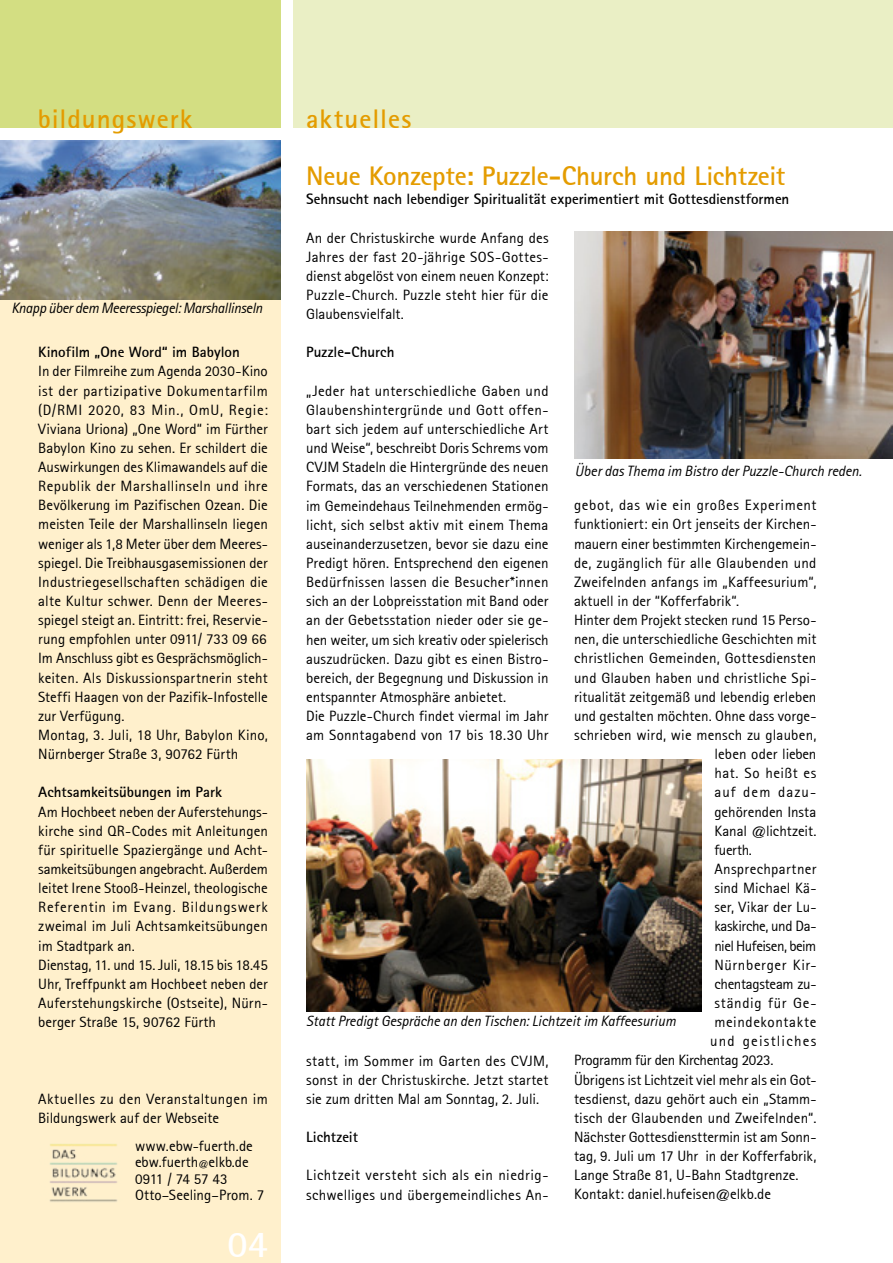
<style>
.page{position:relative;width:893px;height:1263px;background:#fff}
.page>*{position:absolute;margin:0;border:0;box-sizing:border-box;transform-origin:0 0}
.t1{font:37.5px "Rotis Sans Serif Bold 65";color:#fff}
.t2{font:27px/57.4px "Rotis Sans Serif Bold 65";color:#e49c00}
.t3{font:27px "Rotis Sans Serif Bold 65";letter-spacing:.035em;color:#e49c00}
.t4{font:15px/19.2px "Rotis Sans Serif 55";letter-spacing:.005em;color:#000}
.t5{font:15px "Rotis Sans Serif Bold 65";color:#000}
.t6{font:15px "Rotis Sans Serif Italic 56";color:#000}
.t7{font:15px/19.2px "Rotis Sans Serif 55";letter-spacing:.025em;color:#000}
.t8{font:15px "Rotis Sans Serif Italic 56";letter-spacing:-.02em;color:#000}
.t9{font:15px "Rotis Sans Serif 55";letter-spacing:.035em;color:#000}
.t10{font:15px "Rotis Sans Serif 55";letter-spacing:-.02em;color:#000}
.t11{font:15px "Rotis Sans Serif 55";letter-spacing:-.025em;color:#000}
.t12{font:15px "Rotis Sans Serif 55";letter-spacing:.04em;color:#000}
.t13{font:15px "Rotis Sans Serif 55";letter-spacing:-.035em;color:#000}
.t14{font:15px "Rotis Sans Serif 55";letter-spacing:.085em;color:#000}
.t15{font:15px "Rotis Sans Serif 55";letter-spacing:.03em;color:#000}
.t16{font:15px "Rotis Sans Serif 55";letter-spacing:.05em;color:#000}
.t17{font:15px "Rotis Sans Serif 55";letter-spacing:.075em;color:#000}
.s1{font-size:10.5px}
</style>
<div class="page">
<div style="left:293px;top:0;width:600px;height:128px;background:#eaefc5"></div>
<div style="left:0;top:0;width:281px;height:128px;background:#d3de82"></div>
<div style="left:0;top:140px;width:281px;height:1123px;background:#fff0cc"></div>
<img style="left:575px;top:232px;width:318px;height:226px">
<img style="left:0;top:140px;width:281px;height:160px">
<img style="left:49px;top:1144px;width:69px;height:58px">
<img style="left:306px;top:759px;width:396px;height:252px">
<h2 class="t3" style="left:38px;top:101px;width:156px">bildungswerk</h2>
<p class="t8" style="left:11px;top:299px;width:253px">Knapp über dem Meeresspiegel: Marshallinseln</p>
<p class="t5" style="left:38px;top:343px;width:203px">Kinofilm „One Word“ im Babylon</p>
<p class="t4" style="left:38px;top:362px;width:231px">In der Filmreihe zum Agenda 2030-Kino ist der partizipative Dokumentarfilm (D/RMI 2020, 83 Min., OmU, Regie:<br>Viviana Uriona) „One Word“ im Fürther Babylon Kino zu sehen. Er schildert die Auswirkungen des Klimawandels auf die Republik der Marshallinseln und ihre Bevölkerung im Pazifischen Ozean. Die meisten Teile der Marshallinseln liegen weniger als 1,8 Meter über dem Meeres&shy;spiegel. Die Treibhausgasemissionen der Industriegesellschaften schädigen die alte Kultur schwer. Denn der Meeres&shy;spiegel steigt an. Eintritt: frei, Reservie&shy;rung empfohlen unter 0911/ 733 09 66<br>Im Anschluss gibt es Gesprächsmöglich&shy;keiten. Als Diskussionspartnerin steht Steffi Haagen von der Pazifik-Infostelle zur Verfügung.<br>Montag, 3. Juli, 18 Uhr, Babylon Kino, Nürnberger Straße 3, 90762 Fürth</p>
<p class="t5" style="left:38px;top:783px;width:185px">Achtsamkeitsübungen im Park</p>
<p class="t4" style="left:38px;top:802px;width:231px">Am Hochbeet neben der Auferstehungs&shy;kirche sind QR-Codes mit Anleitungen für spirituelle Spaziergänge und Acht&shy;samkeitsübungen angebracht. Außerdem leitet Irene Stooß-Heinzel, theologische Referentin im Evang. Bildungswerk zweimal im Juli Achtsamkeitsübungen im Stadtpark an.<br>Dienstag, 11. und 15. Juli, 18.15 bis 18.45<br>Uhr, Treffpunkt am Hochbeet neben der Auferstehungskirche (Ostseite), Nürn&shy;berger Straße 15, 90762 Fürth</p>
<p class="t4" style="left:38px;top:1089px;width:231px">Aktuelles zu den Veranstaltungen im<br>Bildungswerk auf der Webseite</p>
<p class="t4" style="left:135px;top:1137px;width:131px;line-height:16.5px">www.ebw-fuerth.de ebw.fuerth<span class="s1">@</span>elkb.de<br>0911 / 74 57 43<br>Otto–Seeling–Prom. 7</p>
<h1 class="t1" style="left:227px;top:1220px;width:42px">04</h1>
<h2 class="t2" style="left:306px;top:89px;width:481px">aktuelles<br>Neue Konzepte: Puzzle-Church und Lichtzeit</h2>
<p class="t5" style="left:306px;top:190px;width:485px">Sehnsucht nach lebendiger Spiritualität experimentiert mit Gottesdienstformen</p>
<p class="t4" style="left:306px;top:228px;width:244px;text-align:justify">An der Christuskirche wurde Anfang des Jahres der fast 20-jährige SOS-Gottes&shy;dienst abgelöst von einem neuen Konzept:<br>Puzzle-Church. Puzzle steht hier für die Glaubensvielfalt.</p>
<p class="t5" style="left:306px;top:343px;width:90px">Puzzle-Church</p>
<p class="t4" style="left:306px;top:381px;width:244px">„Jeder hat unterschiedliche Gaben und Glaubenshintergründe und Gott offen&shy;bart sich jedem auf unterschiedliche Art und Weise“, beschreibt Doris Schrems vom CVJM Stadeln die Hintergründe des neuen Formats, das an verschiedenen Stationen im Gemeindehaus Teilnehmenden ermög&shy;licht, sich selbst aktiv mit einem Thema auseinanderzusetzen, bevor sie dazu eine Predigt hören. Entsprechend den eigenen Bedürfnissen lassen die Besucher*innen sich an der Lobpreisstation mit Band oder an der Gebetsstation nieder oder sie ge&shy;hen weiter, um sich kreativ oder spielerisch auszudrücken. Dazu gibt es einen Bistro&shy;bereich, der Begegnung und Diskussion in entspannter Atmosphäre anbietet.<br>Die Puzzle-Church findet viermal im Jahr am Sonntagabend von 17 bis 18.30 Uhr</p>
<p class="t6" style="left:575px;top:462px;width:288px">Über das Thema im Bistro der Puzzle-Church reden.</p>
<p class="t9" style="left:574px;top:496px;width:244px">gebot, das wie ein großes Experiment</p>
<p class="t4" style="left:574px;top:515px;width:244px">funktioniert: ein Ort jenseits der Kirchen-</p>
<p class="t4" style="left:574px;top:534px;width:244px">mauern einer bestimmten Kirchengemein-</p>
<p class="t4" style="left:574px;top:553px;width:244px">de, zugänglich für alle Glaubenden und</p>
<p class="t4" style="left:574px;top:572px;width:244px">Zweifelnden anfangs im „Kaffeesurium“,</p>
<p class="t4" style="left:574px;top:591px;width:167px">aktuell in der “Kofferfabrik“.</p>
<p class="t4" style="left:574px;top:610px;width:244px">Hinter dem Projekt stecken rund 15 Perso-</p>
<p class="t4" style="left:574px;top:629px;width:244px">nen, die unterschiedliche Geschichten mit</p>
<p class="t4" style="left:574px;top:649px;width:244px">christlichen Gemeinden, Gottesdiensten</p>
<p class="t4" style="left:574px;top:668px;width:244px">und Glauben haben und christliche Spi-</p>
<p class="t4" style="left:574px;top:687px;width:244px">ritualität zeitgemäß und lebendig erleben</p>
<p class="t4" style="left:574px;top:706px;width:244px">und gestalten möchten. Ohne dass vorge-</p>
<p class="t4" style="left:574px;top:725px;width:244px">schrieben wird, wie mensch zu glauben,</p>
<p class="t4" style="left:714px;top:744px;width:104px">leben oder lieben</p>
<p class="t15" style="left:714px;top:764px;width:104px">hat. So heißt es</p>
<p class="t17" style="left:714px;top:783px;width:104px">auf dem dazu-</p>
<p class="t4" style="left:714px;top:802px;width:104px">gehörenden Insta</p>
<p class="t4" style="left:714px;top:821px;width:104px">Kanal @lichtzeit.</p>
<p class="t4" style="left:714px;top:840px;width:39px">fuerth.</p>
<p class="t7" style="left:714px;top:859px;width:104px">Ansprechpartner</p>
<p class="t4" style="left:714px;top:878px;width:104px">sind Michael Kä-</p>
<p class="t4" style="left:714px;top:897px;width:104px">ser, Vikar der Lu-</p>
<p class="t10" style="left:714px;top:917px;width:104px">kaskirche, und Da-</p>
<p class="t13" style="left:714px;top:937px;width:104px">niel Hufeisen, beim</p>
<p class="t12" style="left:714px;top:956px;width:104px">Nürnberger Kir-</p>
<p class="t10" style="left:714px;top:975px;width:104px">chentagsteam zu-</p>
<p class="t16" style="left:714px;top:994px;width:104px">ständig für Ge-</p>
<p class="t12" style="left:714px;top:1013px;width:104px">meindekontakte</p>
<p class="t14" style="left:710px;top:1032px;width:108px">und geistliches</p>
<p class="t11" style="left:574px;top:1051px;width:201px">Programm für den Kirchentag 2023.</p>
<p class="t4" style="left:574px;top:1070px;width:244px">Übrigens ist Lichtzeit viel mehr als ein Got-</p>
<p class="t4" style="left:574px;top:1089px;width:244px">tesdienst, dazu gehört auch ein „Stamm-</p>
<p class="t4" style="left:574px;top:1108px;width:244px">tisch der Glaubenden und Zweifelnden“.</p>
<p class="t4" style="left:574px;top:1127px;width:244px">Nächster Gottesdiensttermin ist am Sonn-</p>
<p class="t4" style="left:574px;top:1146px;width:244px">tag, 9. Juli um 17 Uhr in der Kofferfabrik,</p>
<p class="t4" style="left:574px;top:1165px;width:226px">Lange Straße 81, U-Bahn Stadtgrenze.</p>
<p class="t4" style="left:574px;top:1185px;width:199px">Kontakt: daniel.hufeisen@elkb.de</p>
<p class="t6" style="left:306px;top:1012px;width:371px">Statt Predigt Gespräche an den Tischen: Lichtzeit im Kaffeesurium</p>
<p class="t4" style="left:306px;top:1051px;width:244px;text-align:justify">statt, im Sommer im Garten des CVJM, sonst in der Christuskirche. Jetzt startet sie zum dritten Mal am Sonntag, 2. Juli.</p>
<p class="t5" style="left:306px;top:1127px;width:53px">Lichtzeit</p>
<p class="t7" style="left:306px;top:1165px;width:244px">Lichtzeit versteht sich als ein niedrig&shy;schwelliges und übergemeindliches An-</p>
</div>
